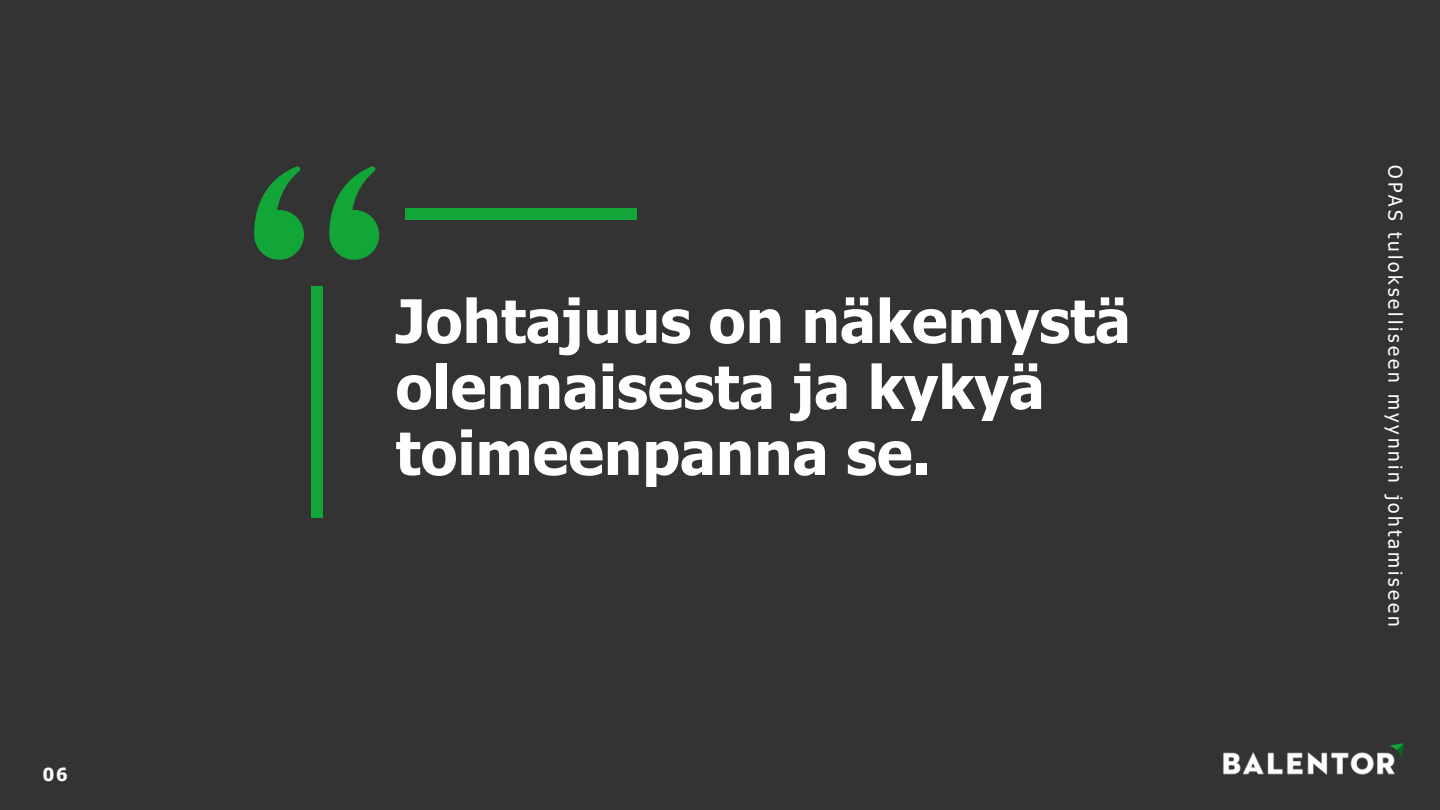
<style>
.page{position:relative;width:1440px;height:810px;background:#333}
.page>*{position:absolute;margin:0;border:0;box-sizing:border-box;transform-origin:0 0}
.t1{font:700 60px/66px "Tahoma";color:#fff}
.t2{font:19px "Tahoma";letter-spacing:.155em;color:#fff}
.t3{font:700 18px "Tahoma";color:#fff}
</style>
<div class="page">
<div style="left:329px;top:210px;width:50px;height:50px;background:#12a537;border-radius:50%"></div>
<svg style="left:329px;top:166px;width:48px;height:86px"></svg>
<div style="left:254px;top:210px;width:50px;height:50px;background:#12a537;border-radius:50%"></div>
<svg style="left:254px;top:166px;width:48px;height:86px"></svg>
<div style="left:311px;top:286px;width:12px;height:231px;background:#12a537"></div>
<div style="left:406px;top:208px;width:231px;height:12px;background:#12a537"></div>
<img style="left:1223px;top:743px;width:181px;height:32px">
<p class="t3" style="left:43px;top:763px;width:26px">06</p>
<p class="t1" style="left:396px;top:286px;width:737px">Johtajuus on näkemystä olennaisesta ja kykyä toimeenpanna se.</p>
<h1 class="t2" style="left:1407px;top:165px;width:462px;rotate:90deg">OPAS tulokselliseen myynnin johtamiseen</h1>
</div>
